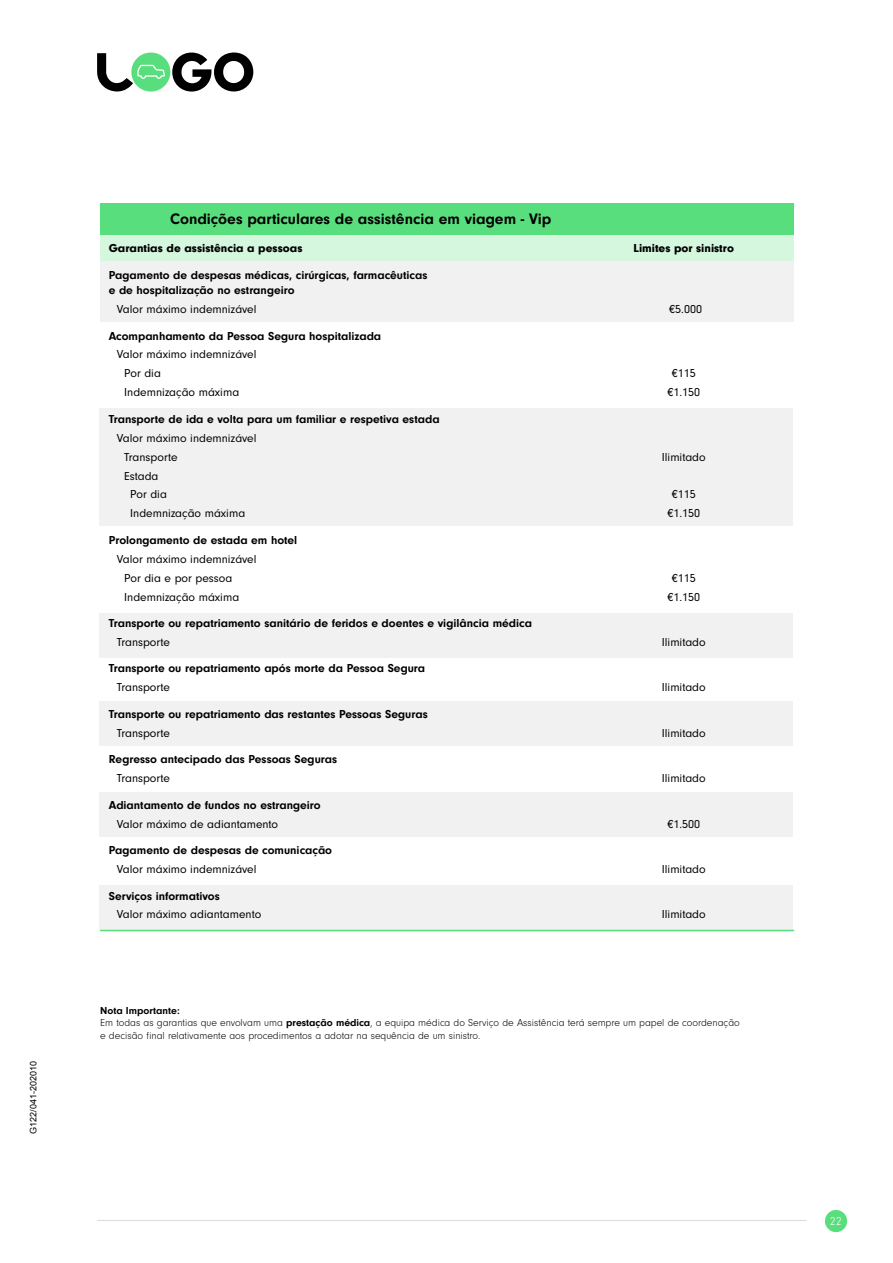
<style>
.page{position:relative;width:893px;height:1263px;background:#fff}
.page>*{position:absolute;margin:0;border:0;box-sizing:border-box;transform-origin:0 0}
.t1{font:700 15.75px "Neuzeit Gro";color:#000}
.t2{font:700 12px/15px "Neuzeit Gro";color:#000}
.t3{font:12px/18.9px "Neuzeit Gro";color:#000}
.t4{font:900 12px "Neuzeit Gro";color:#000}
.t5{font:300 12px "Neuzeit Gro";color:#fff}
.t6{font:300 10.5px/12.6px "Neuzeit Gro";color:#000}
.t7{font:9px "Arial";color:#000}
.s1{font-weight:700}
</style>
<div class="page">
<hr style="left:97px;top:1220px;width:709px;height:1px;background:#dcddde">
<div style="left:825px;top:1210px;width:22px;height:22px;background:#59de7d;border-radius:50%"></div>
<svg style="left:172px;top:53px;width:81px;height:39px"></svg>
<svg style="left:131px;top:52px;width:40px;height:40px"></svg>
<svg style="left:97px;top:53px;width:68px;height:38px"></svg>
<div style="left:99px;top:885px;width:694px;height:45px;background:#f1f1f2"></div>
<div style="left:100px;top:234px;width:694px;height:27px;background:#d5f7de"></div>
<div style="left:100px;top:261px;width:694px;height:60px;background:#f1f1f2"></div>
<div style="left:99px;top:408px;width:694px;height:118px;background:#f1f1f2"></div>
<div style="left:99px;top:613px;width:694px;height:44px;background:#f1f1f2"></div>
<div style="left:99px;top:701px;width:694px;height:44px;background:#f1f1f2"></div>
<div style="left:99px;top:792px;width:694px;height:45px;background:#f1f1f2"></div>
<div style="left:100px;top:203px;width:694px;height:31px;background:#59de7d"></div>
<hr style="left:100px;top:930px;width:694px;height:1px;background:#59de7d">
<p class="t7" style="left:27px;top:1133px;width:74px;rotate:-90deg">G122/041-202010</p>
<h1 class="t1" style="left:170px;top:210px;width:383px">Condições particulares de assistência em viagem - Vip</h1>
<p class="t4" style="left:109px;top:241px;width:195px">Garantias de assistência a pessoas</p>
<p class="t4" style="left:634px;top:241px;width:102px">Limites por sinistro</p>
<p class="t2" style="left:109px;top:268px;width:320px">Pagamento de despesas médicas, cirúrgicas, farmacêuticas e de hospitalização no estrangeiro</p>
<p class="t3" style="left:117px;top:300px;width:141px">Valor máximo indemnizável</p>
<p class="t3" style="left:669px;top:300px;width:34px">€5.000</p>
<p class="t2" style="left:109px;top:328px;width:274px">Acompanhamento da Pessoa Segura hospitalizada</p>
<p class="t3" style="left:124px;top:345px;width:134px;text-indent:-8px">Valor máximo indemnizável<br>Por dia</p>
<p class="t3" style="left:672px;top:364px;width:25px">€115</p>
<p class="t3" style="left:124px;top:383px;width:116px">Indemnização máxima</p>
<p class="t3" style="left:667px;top:383px;width:34px">€1.150</p>
<p class="t2" style="left:109px;top:411px;width:332px">Transporte de ida e volta para um familiar e respetiva estada</p>
<p class="t3" style="left:124px;top:429px;width:134px;text-indent:-8px">Valor máximo indemnizável<br>Transporte</p>
<p class="t3" style="left:662px;top:447px;width:45px">Ilimitado</p>
<p class="t3" style="left:130px;top:466px;width:38px;text-indent:-6px">Estada<br>Por dia</p>
<p class="t3" style="left:672px;top:485px;width:25px">€115</p>
<p class="t3" style="left:130px;top:504px;width:116px">Indemnização máxima</p>
<p class="t3" style="left:667px;top:504px;width:34px">€1.150</p>
<p class="t2" style="left:109px;top:532px;width:190px">Prolongamento de estada em hotel</p>
<p class="t3" style="left:124px;top:550px;width:134px;text-indent:-8px">Valor máximo indemnizável<br>Por dia e por pessoa</p>
<p class="t3" style="left:672px;top:568px;width:25px">€115</p>
<p class="t3" style="left:124px;top:587px;width:116px">Indemnização máxima</p>
<p class="t3" style="left:667px;top:587px;width:34px">€1.150</p>
<p class="t2" style="left:109px;top:616px;width:425px">Transporte ou repatriamento sanitário de feridos e doentes e vigilância médica</p>
<p class="t3" style="left:117px;top:633px;width:55px">Transporte</p>
<p class="t3" style="left:662px;top:633px;width:45px">Ilimitado</p>
<p class="t2" style="left:109px;top:661px;width:318px">Transporte ou repatriamento após morte da Pessoa Segura</p>
<p class="t3" style="left:117px;top:678px;width:55px">Transporte</p>
<p class="t3" style="left:662px;top:678px;width:45px">Ilimitado</p>
<p class="t2" style="left:109px;top:706px;width:320px">Transporte ou repatriamento das restantes Pessoas Seguras</p>
<p class="t3" style="left:117px;top:724px;width:55px">Transporte</p>
<p class="t3" style="left:662px;top:724px;width:45px">Ilimitado</p>
<p class="t2" style="left:109px;top:752px;width:230px">Regresso antecipado das Pessoas Seguras</p>
<p class="t3" style="left:117px;top:769px;width:55px">Transporte</p>
<p class="t3" style="left:662px;top:769px;width:45px">Ilimitado</p>
<p class="t2" style="left:109px;top:797px;width:214px">Adiantamento de fundos no estrangeiro</p>
<p class="t3" style="left:117px;top:814px;width:163px">Valor máximo de adiantamento</p>
<p class="t3" style="left:667px;top:814px;width:34px">€1.500</p>
<p class="t2" style="left:109px;top:843px;width:225px">Pagamento de despesas de comunicação</p>
<p class="t3" style="left:117px;top:860px;width:141px">Valor máximo indemnizável</p>
<p class="t3" style="left:662px;top:860px;width:45px">Ilimitado</p>
<p class="t2" style="left:109px;top:888px;width:113px">Serviços informativos</p>
<p class="t3" style="left:117px;top:905px;width:146px">Valor máximo adiantamento</p>
<p class="t3" style="left:662px;top:905px;width:45px">Ilimitado</p>
<p class="t6" style="left:100px;top:1004px;width:641px"><span class="s1">Nota Importante:<br></span>Em todas as garantias que envolvam uma <span class="s1">prestação médica</span>, a equipa médica do Serviço de Assistência terá sempre um papel de coordenação e decisão final relativamente aos procedimentos a adotar na sequência de um sinistro.</p>
<p class="t5" style="left:830px;top:1215px;width:13px">22</p>
</div>
